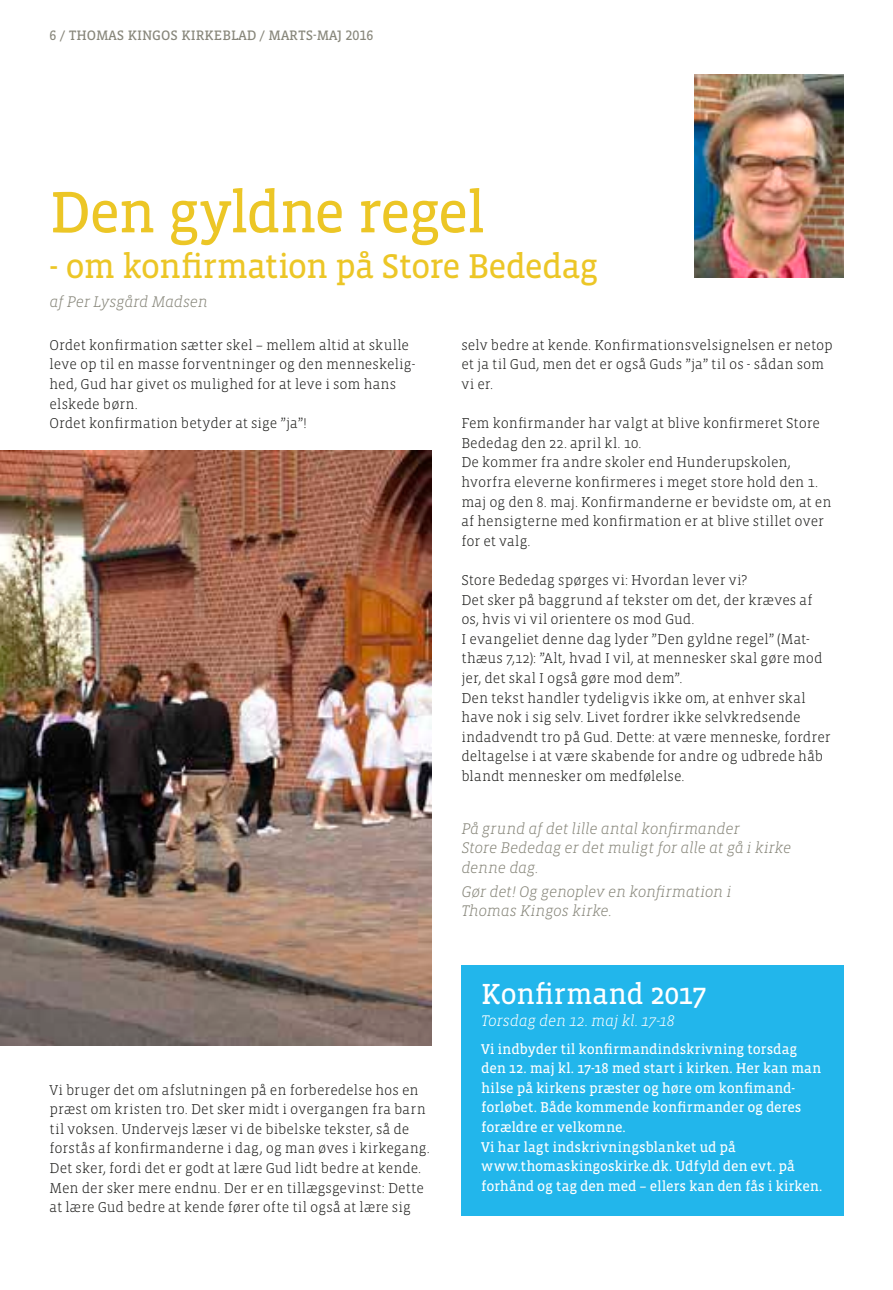
<style>
.page{position:relative;width:893px;height:1290px;background:#fff}
.page>*{position:absolute;margin:0;border:0;box-sizing:border-box;transform-origin:0 0}
.t1{font:59.5px "Vista Slab OT";letter-spacing:-.035em;color:#ecc626}
.t2{font:35px "Vista Slab OT";letter-spacing:-.025em;color:#ecc626}
.t3{font:29.75px "Vista Slab OT";letter-spacing:-.02em;color:#fff}
.t4{font:italic 300 15.75px/19.2px "Vista Slab OT";letter-spacing:-.02em;color:#87867a}
.t5{font:italic 300 15.75px "Vista Slab OT";letter-spacing:-.02em;color:#fff}
.t6{font:300 14.53px/19.6px "Vista Slab OT";letter-spacing:.005em;color:#1d1d1b}
.t7{font:14.53px/19.6px "Vista Slab OT";letter-spacing:-.005em;color:#fff}
.t8{font:14px "Vista Slab OT";color:#87867a}
</style>
<div class="page">
<img style="left:694px;top:74px;width:149px;height:204px">
<img style="left:0;top:450px;width:432px;height:595px">
<div style="left:461px;top:965px;width:382px;height:250px;background:#22b6eb"></div>
<p class="t8" style="left:50px;top:28px;width:325px">6 / THOMAS KINGOS KIRKEBLAD / MARTS-MAJ 2016</p>
<h1 class="t1" style="left:50px;top:182px;width:437px">Den gyldne regel</h1>
<h2 class="t2" style="left:50px;top:248px;width:550px">- om konfirmation på Store Bededag</h2>
<p class="t4" style="left:50px;top:293px;width:160px">af Per Lysgård Madsen</p>
<p class="t6" style="left:50px;top:335px;width:367px">Ordet konfirmation sætter skel – mellem altid at skulle leve op til en masse forventninger og den menneskelig&shy;hed, Gud har givet os mulighed for at leve i som hans elskede børn.<br>Ordet konfirmation betyder at sige ”ja”!</p>
<p class="t6" style="left:50px;top:1080px;width:382px">Vi bruger det om afslutningen på en forberedelse hos en præst om kristen tro. Det sker midt i overgangen fra barn til voksen. Undervejs læser vi de bibelske tekster, så de forstås af konfirmanderne i dag, og man øves i kirkegang.<br>Det sker, fordi det er godt at lære Gud lidt bedre at kende.<br>Men der sker mere endnu. Der er en tillægsgevinst: Dette at lære Gud bedre at kende fører ofte til også at lære sig</p>
<p class="t6" style="left:461px;top:335px;width:373px">selv bedre at kende. Konfirmationsvelsignelsen er netop et ja til Gud, men det er også Guds ”ja” til os - sådan som vi er.</p>
<p class="t6" style="left:461px;top:414px;width:372px">Fem konfirmander har valgt at blive konfirmeret Store Bededag den 22. april kl. 10.<br>De kommer fra andre skoler end Hunderupskolen, hvorfra eleverne konfirmeres i meget store hold den 1. maj og den 8. maj. Konfirmanderne er bevidste om, at en af hensigterne med konfirmation er at blive stillet over for et valg.</p>
<p class="t6" style="left:461px;top:570px;width:371px">Store Bededag spørges vi: Hvordan lever vi?<br>Det sker på baggrund af tekster om det, der kræves af os, hvis vi vil orientere os mod Gud.<br>I evangeliet denne dag lyder ”Den gyldne regel” (Mat&shy;thæus 7,12): ”Alt, hvad I vil, at mennesker skal gøre mod jer, det skal I også gøre mod dem”.<br>Den tekst handler tydeligvis ikke om, at enhver skal have nok i sig selv. Livet fordrer ikke selvkredsende indadvendt tro på Gud. Dette: at være menneske, fordrer deltagelse i at være skabende for andre og udbrede håb blandt mennesker om medfølelse.</p>
<p class="t4" style="left:461px;top:819px;width:332px">På grund af det lille antal konfirmander<br>Store Bededag er det muligt for alle at gå i kirke denne dag.</p>
<p class="t4" style="left:461px;top:882px;width:271px">Gør det! Og genoplev en konfirmation i<br>Thomas Kingos kirke.</p>
<h3 class="t3" style="left:481px;top:978px;width:227px">Konfirmand 2017</h3>
<p class="t5" style="left:481px;top:1012px;width:195px">Torsdag den 12. maj kl. 17-18</p>
<p class="t7" style="left:481px;top:1039px;width:343px">Vi indbyder til konfirmandindskrivning torsdag den 12. maj kl. 17-18 med start i kirken. Her kan man hilse på kirkens præster og høre om konfimand&shy;forløbet. Både kommende konfirmander og deres forældre er velkomne.<br>Vi har lagt indskrivningsblanket ud på www.thomaskingoskirke.dk. Udfyld den evt. på forhånd og tag den med – ellers kan den fås i kirken.</p>
</div>
